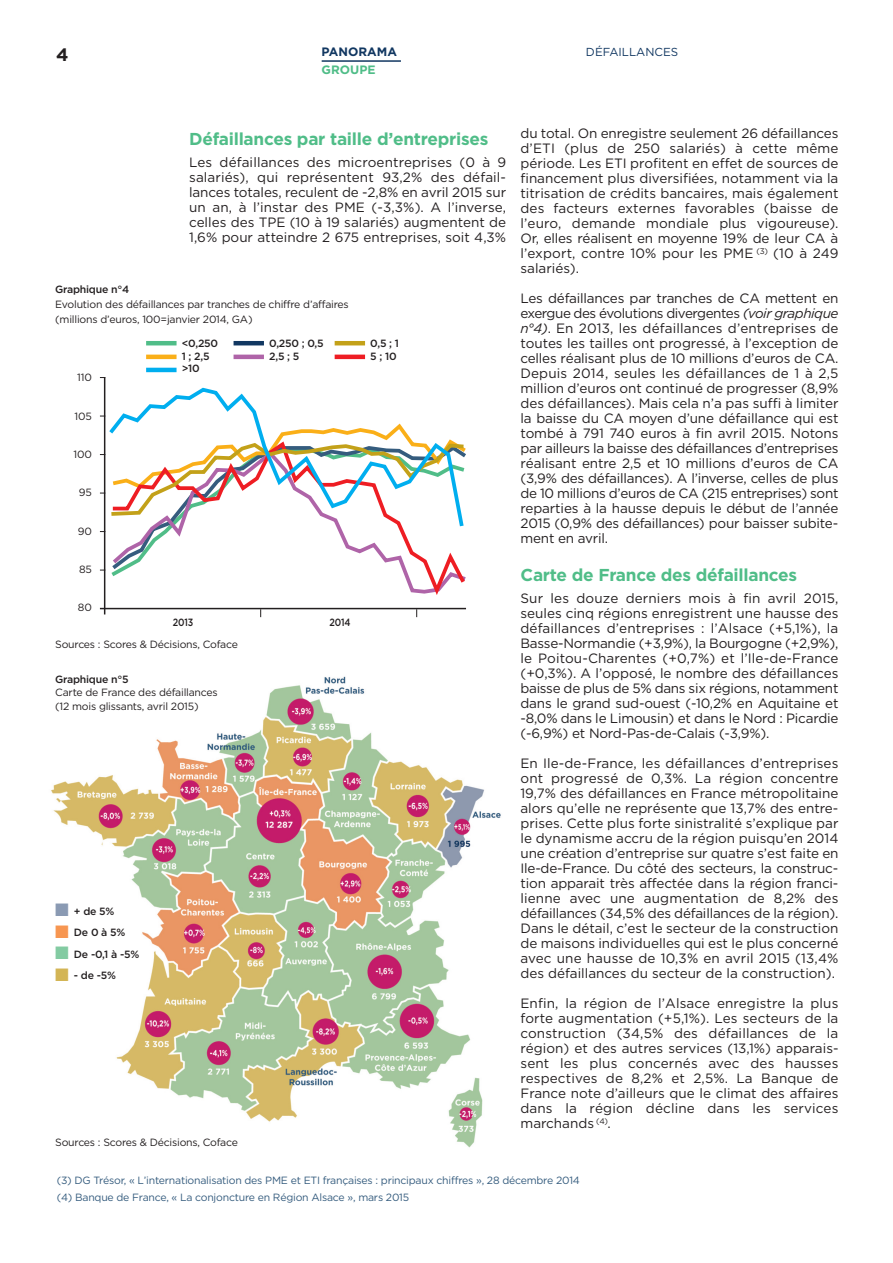
<style>
.page{position:relative;width:893px;height:1263px;background:#fff}
.page>*{position:absolute;margin:0;border:0;box-sizing:border-box;transform-origin:0 0}
.t1{font:700 18px "Gotham";color:#231f20}
.t2{font:700 17.25px "Gotham";letter-spacing:-.015em;color:#50bd88}
.t3{font:13.5px/15px "Gotham";color:#231f20;text-align:justify}
.t4{font:700 12.15px "Gotham";color:#113761}
.t5{font:700 12.15px "Gotham";color:#50bd88}
.t6{font:11.55px "Gotham";color:#113761}
.t7{font:10.5px/13.5px "Gotham";letter-spacing:-.02em;color:#231f20}
.t8{font:10.5px/17.7px "Gotham";letter-spacing:-.02em;color:#355c7e}
.t9{font:500 10.5px/12.6px "Gotham";letter-spacing:-.02em;color:#231f20}
.t10{font:500 10.5px "Gotham";letter-spacing:-.02em;color:#231f20;scale:.85 1}
.s1{color:#8a9ab3}
.s2{color:#f79651}
.s3{color:#83cba2}
.s4{color:#d3b555}
.s5{font-style:italic}
</style>
<div class="page">
<img style="left:51px;top:676px;width:450px;height:472px">
<hr style="left:322px;top:60px;width:79px;height:2px;background:#113761">
<hr style="left:100px;top:608px;width:366px;height:1px;background:#231f20">
<hr style="left:104px;top:377px;width:1px;height:237px;background:#231f20">
<svg style="left:111px;top:530px;width:355px;height:65px"></svg>
<svg style="left:105px;top:386px;width:361px;height:144px"></svg>
<hr style="left:146px;top:341px;width:31px;height:4px;background:#50bd88">
<hr style="left:146px;top:355px;width:31px;height:4px;background:#faaf18">
<hr style="left:146px;top:368px;width:31px;height:4px;background:#00aeef">
<hr style="left:234px;top:341px;width:30px;height:4px;background:#113761">
<hr style="left:234px;top:355px;width:30px;height:4px;background:#af64a8">
<hr style="left:335px;top:341px;width:30px;height:4px;background:#c3a119">
<hr style="left:335px;top:355px;width:30px;height:4px;background:#ee1d23">
<h1 class="t1" style="left:56px;top:44px;width:14px">4</h1>
<p class="t4" style="left:322px;top:44px;width:77px">PANORAMA</p>
<p class="t6" style="left:586px;top:45px;width:94px">DÉFAILLANCES</p>
<p class="t5" style="left:322px;top:62px;width:56px">GROUPE</p>
<p class="t2" style="left:189px;top:129px;width:301px">Défaillances par taille d’entreprises</p>
<p class="t3" style="left:189px;top:155px;width:318px">Les défaillances des microentreprises (0 à 9 salariés), qui représentent 93,2% des défail&shy;lances totales, reculent de -2,8% en avril 2015 sur un an, à l’instar des PME (-3,3%). A l’inverse, celles des TPE (10 à 19 salariés) augmentent de 1,6% pour atteindre 2 675 entreprises, soit 4,3%</p>
<p class="t9" style="left:55px;top:283px;width:76px">Graphique n°4</p>
<p class="t7" style="left:55px;top:297px;width:295px;line-height:15px">Evolution des défaillances par tranches de chiffre d’affaires (millions d’euros, 100=janvier 2014, GA)</p>
<p class="t7" style="left:77px;top:371px;width:16px">110</p>
<p class="t7" style="left:75px;top:409px;width:19px">105</p>
<p class="t7" style="left:74px;top:447px;width:20px">100</p>
<p class="t7" style="left:79px;top:486px;width:14px">95</p>
<p class="t7" style="left:78px;top:524px;width:16px">90</p>
<p class="t7" style="left:79px;top:562px;width:14px">85</p>
<p class="t7" style="left:78px;top:601px;width:15px">80</p>
<p class="t9" style="left:182px;top:337px;width:38px">&lt;0,250<br>1 ; 2,5 &gt;10</p>
<p class="t9" style="left:269px;top:337px;width:56px">0,250 ; 0,5<br>2,5 ; 5</p>
<p class="t9" style="left:370px;top:337px;width:30px">0,5 ; 1<br>5;10</p>
<p class="t10" style="left:173px;top:616px;width:25px">2013</p>
<p class="t10" style="left:329px;top:616px;width:26px">2014</p>
<p class="t7" style="left:55px;top:637px;width:184px">Sources : Scores &amp; Décisions, Coface</p>
<p class="t9" style="left:55px;top:673px;width:75px">Graphique n°5</p>
<p class="t7" style="left:55px;top:686px;width:164px">Carte de France des défaillances (12 mois glissants, avril 2015)</p>
<p class="t9" style="left:55px;top:905px;width:61px"><span class="s1">■</span> +de5%</p>
<p class="t9" style="left:55px;top:926px;width:72px"><span class="s2">■</span> De0à5%</p>
<p class="t9" style="left:55px;top:948px;width:86px"><span class="s3">■</span> De -0,1 à -5%</p>
<p class="t9" style="left:55px;top:969px;width:62px"><span class="s4">■</span> - de -5%</p>
<p class="t7" style="left:55px;top:1135px;width:184px">Sources : Scores &amp; Décisions, Coface</p>
<p class="t3" style="left:520px;top:126px;width:319px">du total. On enregistre seulement 26 défaillances d’ETI (plus de 250 salariés) à cette même période. Les ETI profitent en effet de sources de financement plus diversifiées, notamment via la titrisation de crédits bancaires, mais également des facteurs externes favorables (baisse de l’euro, demande mondiale plus vigoureuse).<br>Or, elles réalisent en moyenne 19% de leur CA à l’export, contre 10% pour les PME <sup>(3)</sup> (10 à 249 salariés).</p>
<p class="t3" style="left:520px;top:291px;width:319px">Les défaillances par tranches de CA mettent en exergue des évolutions divergentes <span class="s5">(voir graphique n°4)</span>. En 2013, les défaillances d’entreprises de toutes les tailles ont progressé, à l’exception de celles réalisant plus de 10 millions d’euros de CA.<br>Depuis 2014, seules les défaillances de 1 à 2,5 million d’euros ont continué de progresser (8,9% des défaillances). Mais cela n’a pas suffi à limiter la baisse du CA moyen d’une défaillance qui est tombé à 791 740 euros à fin avril 2015. Notons par ailleurs la baisse des défaillances d’entreprises réalisant entre 2,5 et 10 millions d’euros de CA (3,9% des défaillances). A l’inverse, celles de plus de 10 millions d’euros de CA (215 entreprises) sont reparties à la hausse depuis le début de l’année 2015 (0,9% des défaillances) pour baisser subite&shy;ment en avril.</p>
<p class="t2" style="left:521px;top:565px;width:278px">Carte de France des défaillances</p>
<p class="t3" style="left:520px;top:591px;width:319px">Sur les douze derniers mois à fin avril 2015, seules cinq régions enregistrent une hausse des défaillances d’entreprises : l’Alsace (+5,1%), la Basse-Normandie (+3,9%), la Bourgogne (+2,9%), le Poitou-Charentes (+0,7%) et l’Ile-de-France (+0,3%). A l’opposé, le nombre des défaillances baisse de plus de 5% dans six régions, notamment dans le grand sud-ouest (-10,2% en Aquitaine et -8,0% dans le Limousin) et dans le Nord : Picardie (-6,9%) et Nord-Pas-de-Calais (-3,9%).</p>
<p class="t3" style="left:520px;top:756px;width:319px">En Ile-de-France, les défaillances d’entreprises ont progressé de 0,3%. La région concentre 19,7% des défaillances en France métropolitaine alors qu’elle ne représente que 13,7% des entre&shy;prises. Cette plus forte sinistralité s’explique par le dynamisme accru de la région puisqu’en 2014 une création d’entreprise sur quatre s’est faite en Ile-de-France. Du côté des secteurs, la construc&shy;tion apparait très affectée dans la région franci&shy;lienne avec une augmentation de 8,2% des défaillances (34,5% des défaillances de la région).<br>Dans le détail, c’est le secteur de la construction de maisons individuelles qui est le plus concerné avec une hausse de 10,3% en avril 2015 (13,4% des défaillances du secteur de la construction).</p>
<p class="t3" style="left:520px;top:996px;width:320px">Enfin, la région de l’Alsace enregistre la plus forte augmentation (+5,1%). Les secteurs de la construction (34,5% des défaillances de la région) et des autres services (13,1%) apparais&shy;sent les plus concernés avec des hausses respectives de 8,2% et 2,5%. La Banque de France note d’ailleurs que le climat des affaires dans la région décline dans les services marchands <sup>(4)</sup>.</p>
<p class="t8" style="left:57px;top:1171px;width:525px">(3) DG Trésor, « L’internationalisation des PME et ETI françaises : principaux chiffres », 28 décembre 2014 (4) Banque de France, « La conjoncture en Région Alsace », mars 2015</p>
</div>
